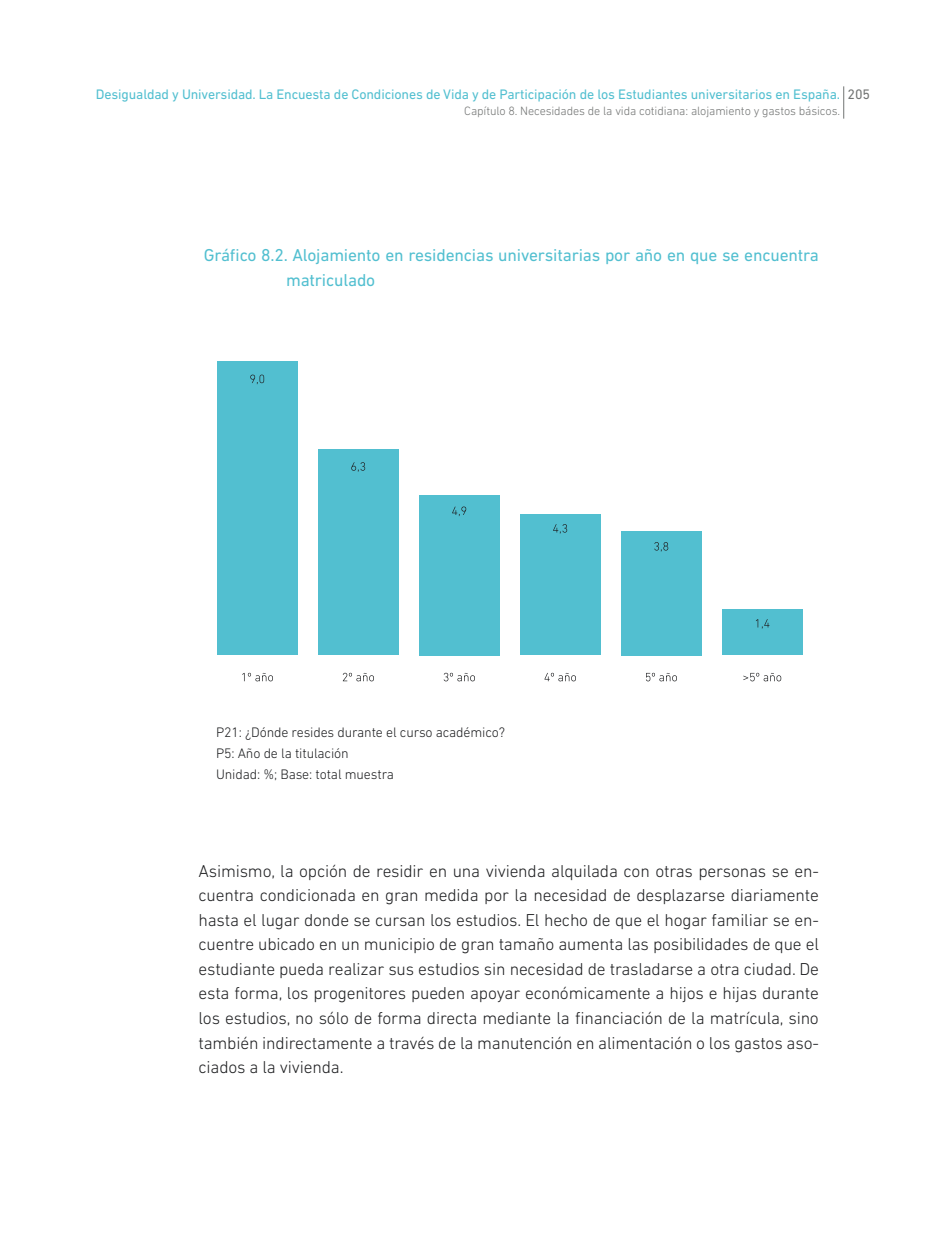
<style>
.page{position:relative;width:943px;height:1241px;background:#fff}
.page>*{position:absolute;margin:0;border:0;box-sizing:border-box;transform-origin:0 0}
.t1{font:300 17.5px/24.5px "DIN Next LT Pro";letter-spacing:-.01em;color:#1f2022;text-align:justify}
.negrita_color{font:17.5px/24.5px "DIN Next LT Pro";letter-spacing:-.01em;color:#52bfd0}
.t2{font:14px "DIN Next LT Pro";letter-spacing:-.01em;color:#52bfd0}
.pies{font:300 14px "DIN Next LT Pro";letter-spacing:-.01em;color:#1f2022}
.t3{font:14px "DIN Next LT Pro";color:#727473}
.t4{font:300 12.25px "DIN Next LT Pro";letter-spacing:-.01em;color:#727473}
</style>
<div class="page">
<hr style="left:843px;top:86px;width:1px;height:33px;background:#727473">
<div style="left:722px;top:609px;width:80px;height:46px;background:#52bfd0"></div>
<div style="left:621px;top:531px;width:80px;height:124px;background:#52bfd0"></div>
<div style="left:520px;top:514px;width:80px;height:141px;background:#52bfd0"></div>
<div style="left:419px;top:495px;width:80px;height:160px;background:#52bfd0"></div>
<div style="left:318px;top:449px;width:80px;height:206px;background:#52bfd0"></div>
<div style="left:217px;top:361px;width:81px;height:294px;background:#52bfd0"></div>
<svg style="left:242px;top:672px;width:31px;height:9px"></svg>
<svg style="left:343px;top:672px;width:31px;height:9px"></svg>
<svg style="left:443px;top:672px;width:32px;height:9px"></svg>
<svg style="left:544px;top:672px;width:32px;height:9px"></svg>
<svg style="left:646px;top:672px;width:31px;height:9px"></svg>
<svg style="left:743px;top:672px;width:38px;height:9px"></svg>
<svg style="left:250px;top:374px;width:14px;height:10px"></svg>
<svg style="left:351px;top:462px;width:14px;height:10px"></svg>
<svg style="left:452px;top:506px;width:14px;height:10px"></svg>
<svg style="left:553px;top:524px;width:14px;height:9px"></svg>
<svg style="left:654px;top:542px;width:14px;height:9px"></svg>
<svg style="left:756px;top:619px;width:13px;height:9px"></svg>
<p class="t2" style="left:96px;top:86px;width:745px">Desigualdad y Universidad. La Encuesta de Condiciones de Vida y de Participación de los Estudiantes universitarios en España.</p>
<p class="t4" style="left:464px;top:104px;width:377px">Capítulo 8. Necesidades de la vida cotidiana: alojamiento y gastos básicos.</p>
<p class="t3" style="left:847px;top:86px;width:24px">205</p>
<p class="negrita_color" style="left:286px;top:243px;width:534px;text-indent:-82px">Gráfico 8.2. Alojamiento en residencias universitarias por año en que se encuentra matriculado</p>
<p class="pies" style="left:216px;top:724px;width:290px">P21: ¿Dónde resides durante el curso académico?</p>
<p class="pies" style="left:216px;top:744px;width:134px">P5: Año de la titulación</p>
<p class="pies" style="left:216px;top:765px;width:179px">Unidad: %; Base: total muestra</p>
<p class="t1" style="left:198px;top:858px;width:622px">Asimismo, la opción de residir en una vivienda alquilada con otras personas se en&shy;cuentra condicionada en gran medida por la necesidad de desplazarse diariamente hasta el lugar donde se cursan los estudios. El hecho de que el hogar familiar se en&shy;cuentre ubicado en un municipio de gran tamaño aumenta las posibilidades de que el estudiante pueda realizar sus estudios sin necesidad de trasladarse a otra ciudad. De esta forma, los progenitores pueden apoyar económicamente a hijos e hijas durante los estudios, no sólo de forma directa mediante la financiación de la matrícula, sino también indirectamente a través de la manutención en alimentación o los gastos aso&shy;ciados a la vivienda.</p>
</div>
